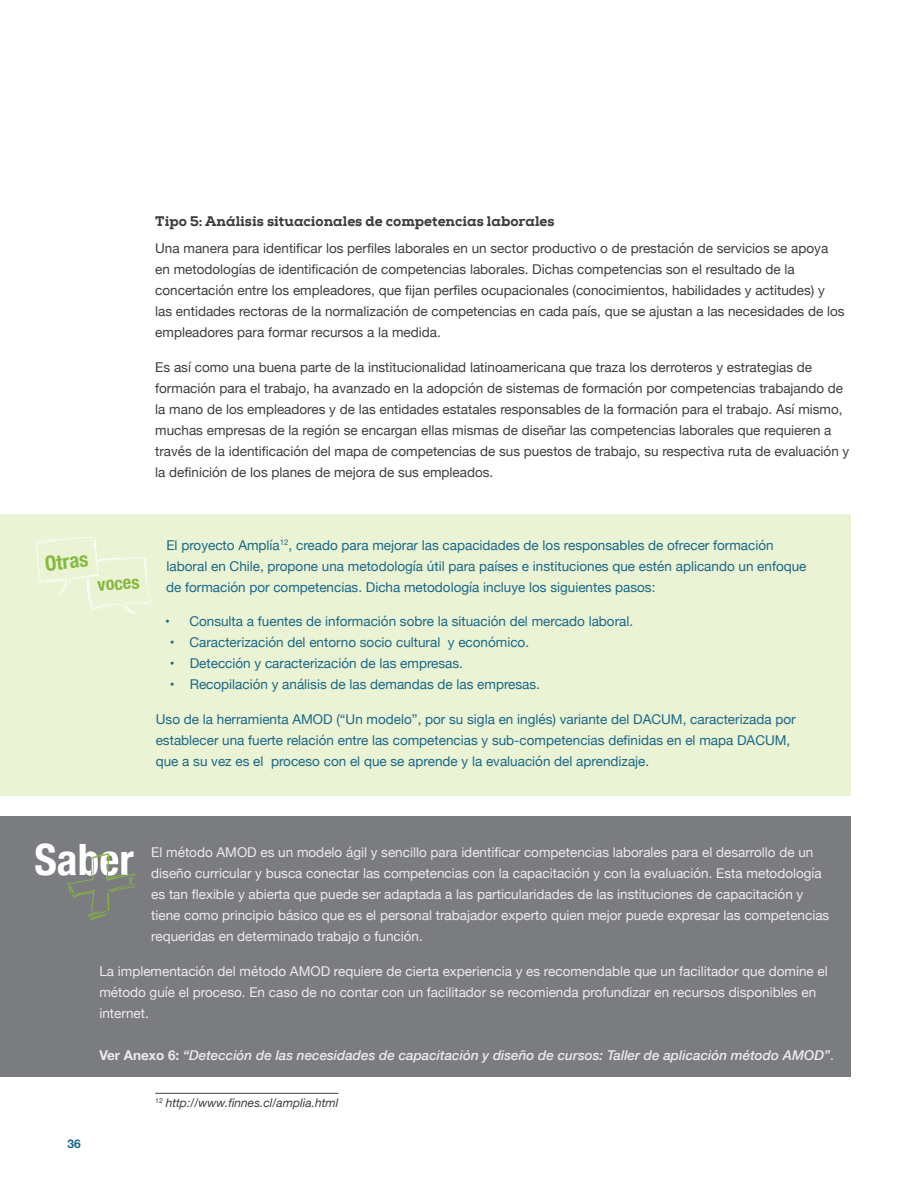
<style>
.page{position:relative;width:918px;height:1188px;background:#fff}
.page>*{position:absolute;margin:0;border:0;box-sizing:border-box;transform-origin:0 0}
.t1{font:700 condensed 43.2px "Helvetica Neue";color:#fff}
.t2{font:700 condensed 20.55px "Helvetica Neue";color:#86b93f}
.t3{font:700 condensed 18.45px "Helvetica Neue";color:#86b93f}
.t4{font:800 13.8px "Nexa Slab";color:#3e3e3f}
.t5{font:13.5px/21px "Helvetica Neue";color:#3e3e3f}
.t6{font:13.5px/21px "Helvetica Neue";color:#196887}
.t7{font:13.5px/21px "Helvetica Neue";color:#ececee}
.t8{font:italic 500 13.5px "Helvetica Neue";color:#ececee}
.t9{font:italic 12px "Helvetica Neue";color:#3e3e3f}
.t10{font:700 12px "Helvetica Neue";color:#196887}
.s1{font-weight:700;font-style:normal}
.s2{font-weight:400;font-style:normal}
</style>
<div class="page">
<div style="left:0;top:514px;width:850px;height:282px;background:#eaf3d4"></div>
<svg style="left:35px;top:537px;width:117px;height:77px"></svg>
<hr style="left:155px;top:1093px;width:183px;height:1px;background:#3e3e3f">
<div style="left:0;top:816px;width:850px;height:261px;background:#7a7c7f"></div>
<svg style="left:66px;top:853px;width:72px;height:68px"></svg>
<p class="t4" style="left:155px;top:212px;width:401px">Tipo 5: Análisis situacionales de competencias laborales</p>
<p class="t5" style="left:155px;top:239px;width:691px">Una manera para identificar los perfiles laborales en un sector productivo o de prestación de servicios se apoya en metodologías de identificación de competencias laborales. Dichas competencias son el resultado de la concertación entre los empleadores, que fijan perfiles ocupacionales (conocimientos, habilidades y actitudes) y las entidades rectoras de la normalización de competencias en cada país, que se ajustan a las necesidades de los empleadores para formar recursos a la medida.</p>
<p class="t5" style="left:155px;top:357px;width:696px">Es así como una buena parte de la institucionalidad latinoamericana que traza los derroteros y estrategias de formación para el trabajo, ha avanzado en la adopción de sistemas de formación por competencias trabajando de la mano de los empleadores y de las entidades estatales responsables de la formación para el trabajo. Así mismo, muchas empresas de la región se encargan ellas mismas de diseñar las competencias laborales que requieren a través de la identificación del mapa de competencias de sus puestos de trabajo, su respectiva ruta de evaluación y la definición de los planes de mejora de sus empleados.</p>
<h2 class="t2" style="left:43px;top:546px;width:45px;rotate:-6deg">Otras</h2>
<h3 class="t3" style="left:96px;top:569px;width:44px;rotate:-4deg">voces</h3>
<p class="t6" style="left:166px;top:535px;width:642px">El proyecto Amplía<sup>12</sup>, creado para mejorar las capacidades de los responsables de ofrecer formación laboral en Chile, propone una metodología útil para países e instituciones que estén aplicando un enfoque de formación por competencias. Dicha metodología incluye los siguientes pasos:</p>
<p class="t6" style="left:165px;top:612px;width:470px">• Consulta a fuentes de información sobre la situación del mercado laboral.</p>
<p class="t6" style="left:170px;top:633px;width:361px">• Caracterización del entorno socio cultural y económico.</p>
<p class="t6" style="left:170px;top:654px;width:295px">• Detección y caracterización de las empresas.</p>
<p class="t6" style="left:170px;top:675px;width:372px">• Recopilación y análisis de las demandas de las empresas.</p>
<p class="t6" style="left:156px;top:709px;width:641px">Uso de la herramienta AMOD (“Un modelo”, por su sigla en inglés) variante del DACUM, caracterizada por establecer una fuerte relación entre las competencias y sub-competencias definidas en el mapa DACUM, que a su vez es el proceso con el que se aprende y la evaluación del aprendizaje.</p>
<h1 class="t1" style="left:35px;top:823px;width:101px">Saber</h1>
<p class="t7" style="left:151px;top:843px;width:680px">El método AMOD es un modelo ágil y sencillo para identificar competencias laborales para el desarrollo de un diseño curricular y busca conectar las competencias con la capacitación y con la evaluación. Esta metodología es tan flexible y abierta que puede ser adaptada a las particularidades de las instituciones de capacitación y tiene como principio básico que es el personal trabajador experto quien mejor puede expresar las competencias requeridas en determinado trabajo o función.</p>
<p class="t7" style="left:99px;top:961px;width:730px">La implementación del método AMOD requiere de cierta experiencia y es recomendable que un facilitador que domine el método guíe el proceso. En caso de no contar con un facilitador se recomienda profundizar en recursos disponibles en internet.</p>
<p class="t8" style="left:99px;top:1044px;width:736px"><span class="s1">Ver Anexo 6:</span> “Detección de las necesidades de capacitación y diseño de cursos: Taller de aplicación método AMOD”<span class="s2">.</span></p>
<p class="t10" style="left:68px;top:1134px;width:15px">36</p>
<p class="t9" style="left:155px;top:1094px;width:185px"><sup>12</sup> http://www.finnes.cl/amplia.html</p>
</div>
